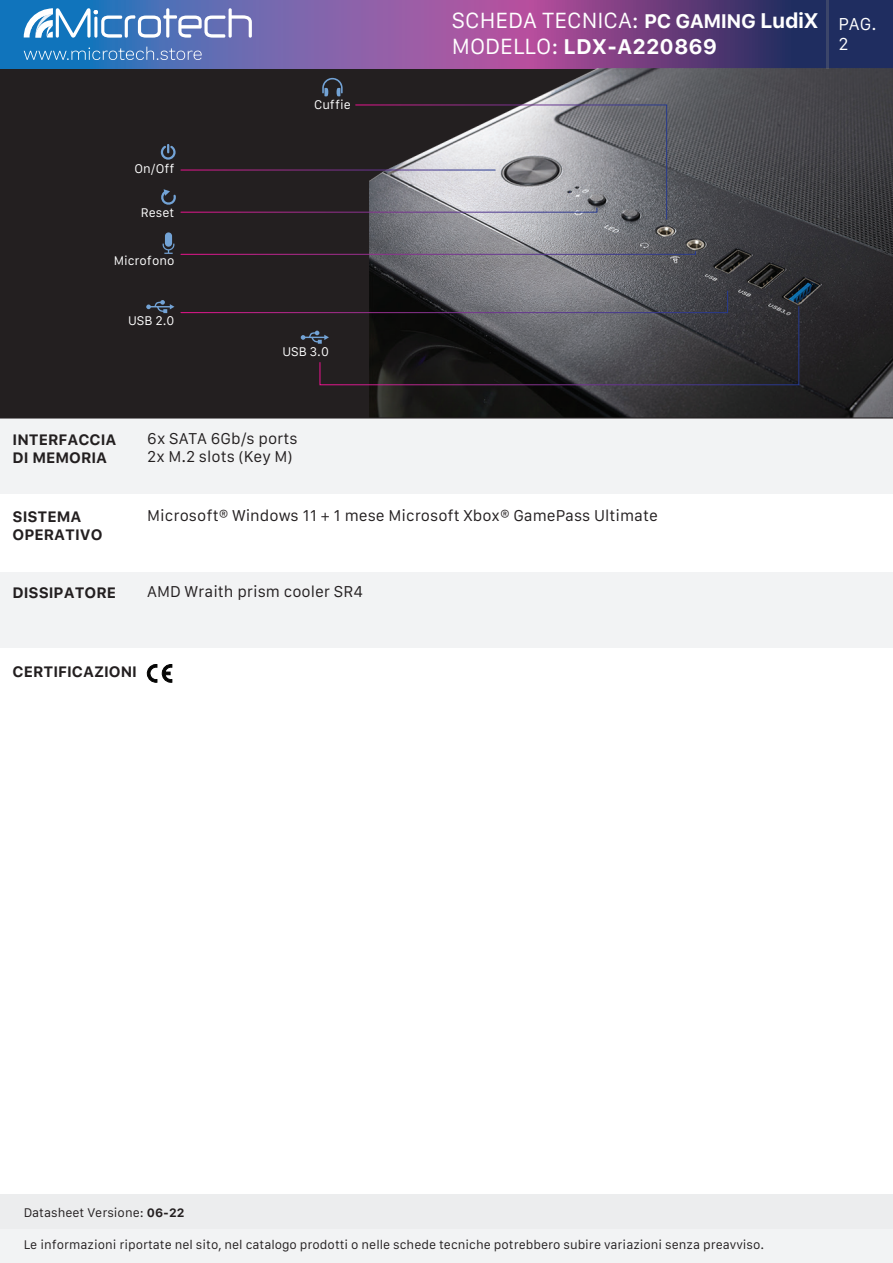
<style>
.page{position:relative;width:893px;height:1263px;background:#fff}
.page>*{position:absolute;margin:0;border:0;box-sizing:border-box;transform-origin:0 0}
.t1{font:21px/25.2px "Galvji";color:#fff}
.t2{font:16.5px/19.8px "Galvji";color:#fff}
.t3{font:15px/18px "Galvji";color:#231f20}
.t4{font:700 15px/18px "Galvji";color:#231f20}
.t5{font:12px "Galvji";color:#231f20}
.t6{font:12px "Galvji";color:#fff}
.s1{font-weight:700;font-size:19.5px}
.s2{font-weight:700}
.s3{font-size:15.15px}
</style>
<div class="page">
<div style="left:0;top:0;width:893px;height:418px;background:#231f20"></div>
<svg style="left:0;top:0;width:893px;height:68px"></svg>
<div style="left:0;top:1195px;width:893px;height:68px;background:#f2f3f4"></div>
<div style="left:0;top:1195px;width:893px;height:34px;background:#e6e7e9"></div>
<img style="left:370px;top:69px;width:523px;height:349px">
<svg style="left:322px;top:78px;width:21px;height:18px"></svg>
<svg style="left:146px;top:300px;width:28px;height:13px"></svg>
<svg style="left:180px;top:290px;width:620px;height:95px"></svg>
<svg style="left:180px;top:251px;width:516px;height:4px"></svg>
<svg style="left:24px;top:47px;width:178px;height:13px"></svg>
<svg style="left:24px;top:8px;width:228px;height:30px"></svg>
<svg style="left:160px;top:104px;width:507px;height:116px"></svg>
<div style="left:165px;top:232px;width:7px;height:15px;background:#73a3d6;border-radius:4px"></div>
<svg style="left:163px;top:244px;width:11px;height:10px"></svg>
<hr style="left:827px;top:0;width:2px;height:68px;background:#828383">
<div style="left:0;top:418px;width:893px;height:76px;background:#f2f3f4"></div>
<div style="left:0;top:572px;width:893px;height:76px;background:#f2f3f4"></div>
<svg style="left:146px;top:664px;width:26px;height:19px"></svg>
<p class="t6" style="left:135px;top:162px;width:41px">On/Off</p>
<p class="t6" style="left:141px;top:206px;width:35px">Reset</p>
<p class="t6" style="left:114px;top:254px;width:62px">Microfono</p>
<p class="t6" style="left:128px;top:314px;width:48px">USB 2.0</p>
<p class="t6" style="left:314px;top:98px;width:38px">Cuffie</p>
<p class="t6" style="left:282px;top:344px;width:48px">USB 3.0</p>
<h1 class="t1" style="left:452px;top:9px;width:369px">SCHEDA TECNICA: <span class="s1">PC GAMING</span> <span class="s2">LudiX<br></span>MODELLO: <span class="s2">LDX-A220869</span></h1>
<h2 class="t2" style="left:838px;top:15px;width:40px">PAG.<br>2</h2>
<p class="t4" style="left:13px;top:431px;width:105px">INTERFACCIA<br>DI MEMORIA</p>
<p class="t3" style="left:147px;top:430px;width:152px">6x SATA 6Gb/s ports<br>2x M.2 slots (Key M)</p>
<p class="t4" style="left:13px;top:508px;width:91px">SISTEMA<br>OPERATIVO</p>
<p class="t3" style="left:147px;top:507px;width:512px">Microsoft<span class="s3">®</span> Windows 11 + 1 mese Microsoft Xbox<span class="s3">®</span> GamePass Ultimate</p>
<p class="t4" style="left:13px;top:584px;width:105px">DISSIPATORE</p>
<p class="t3" style="left:147px;top:583px;width:217px">AMD Wraith prism cooler SR4</p>
<p class="t4" style="left:13px;top:663px;width:126px">CERTIFICAZIONI</p>
<p class="t5" style="left:24px;top:1206px;width:162px">Datasheet Versione: <span class="s2">06-22</span></p>
<p class="t5" style="left:24px;top:1238px;width:742px">Le informazioni riportate nel sito, nel catalogo prodotti o nelle schede tecniche potrebbero subire variazioni senza preavviso.</p>
</div>
